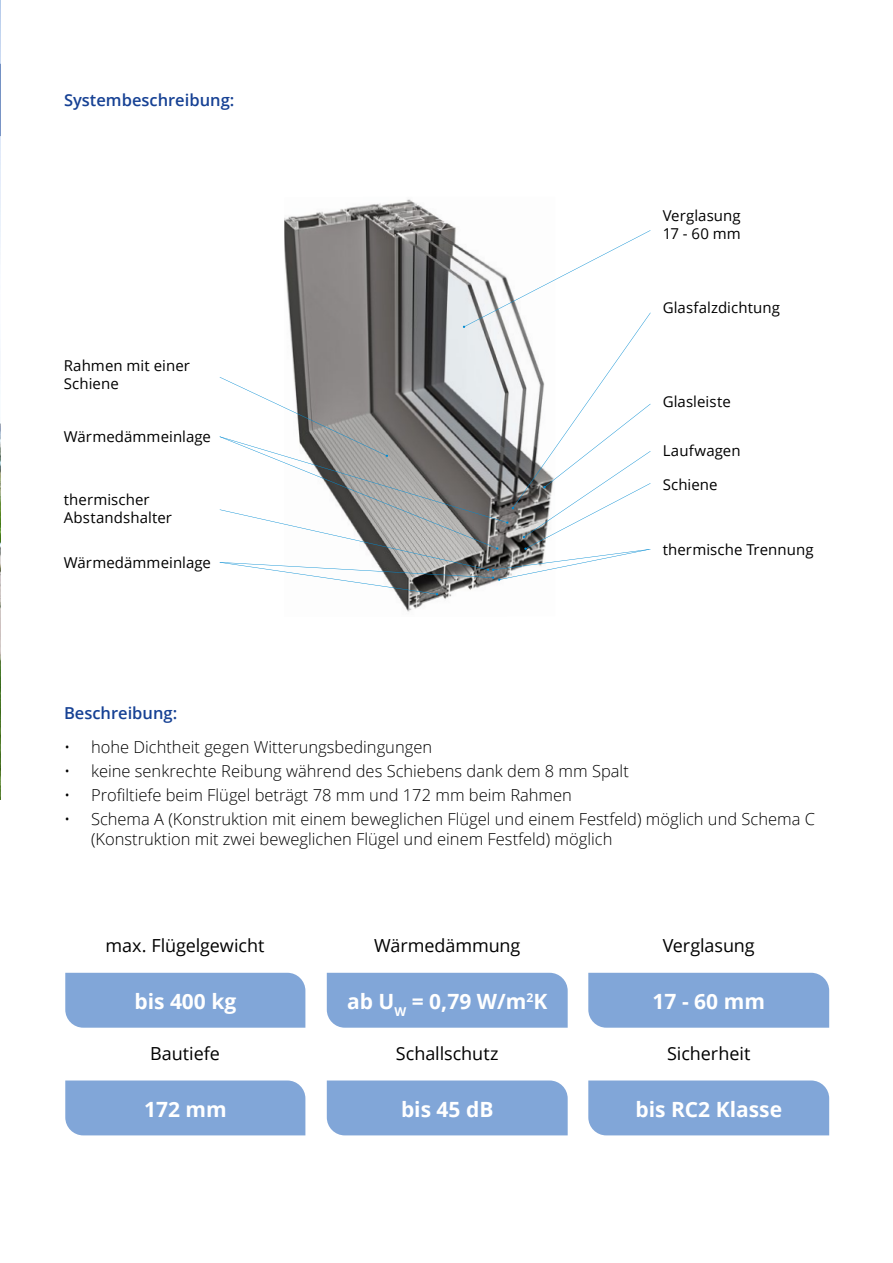
<style>
.page{position:relative;width:893px;height:1263px;background:#fff}
.page>*{position:absolute;margin:0;border:0;box-sizing:border-box;transform-origin:0 0}
.t1{font:700 21px "Open Sans";color:#fff}
.t2{font:18px "Open Sans";letter-spacing:-.005em;color:#000}
.t3{font:300 16.5px/19.8px "Open Sans";color:#000}
.t4{font:600 16.5px "Open Sans";color:#164194}
.t5{font:15px/18px "Open Sans";letter-spacing:.005em;color:#000}
</style>
<div class="page">
<img style="left:0;top:0;width:1px;height:799px">
<svg style="left:0;top:64px;width:1px;height:72px"></svg>
<img style="left:284px;top:199px;width:172px;height:413px">
<svg style="left:220px;top:230px;width:431px;height:365px"></svg>
<div style="left:588px;top:973px;width:241px;height:55px;background:#81a6d8"></div>
<div style="left:588px;top:1080px;width:241px;height:55px;background:#81a6d8"></div>
<div style="left:65px;top:973px;width:240px;height:55px;background:#81a6d8"></div>
<div style="left:65px;top:1080px;width:240px;height:55px;background:#81a6d8"></div>
<div style="left:327px;top:973px;width:241px;height:55px;background:#81a6d8"></div>
<div style="left:327px;top:1080px;width:241px;height:55px;background:#81a6d8"></div>
<p class="t4" style="left:64px;top:89px;width:172px">Systembeschreibung:</p>
<p class="t5" style="left:64px;top:357px;width:128px">Rahmen mit einer<br>Schiene</p>
<p class="t5" style="left:64px;top:427px;width:149px">Wärmedämmeinlage</p>
<p class="t5" style="left:64px;top:490px;width:110px">thermischer<br>Abstandshalter</p>
<p class="t5" style="left:64px;top:553px;width:149px">Wärmedämmeinlage</p>
<p class="t5" style="left:663px;top:206px;width:80px">Verglasung<br>17 - 60 mm</p>
<p class="t5" style="left:663px;top:299px;width:119px">Glasfalzdichtung</p>
<p class="t5" style="left:663px;top:392px;width:70px">Glasleiste</p>
<p class="t5" style="left:663px;top:441px;width:79px">Laufwagen</p>
<p class="t5" style="left:663px;top:475px;width:57px">Schiene</p>
<p class="t5" style="left:663px;top:540px;width:152px">thermische Trennung</p>
<p class="t4" style="left:64px;top:702px;width:115px">Beschreibung:</p>
<p class="t3" style="left:64px;top:737px;width:370px">• hohe Dichtheit gegen Witterungsbedingungen</p>
<p class="t3" style="left:64px;top:761px;width:566px">• keine senkrechte Reibung während des Schiebens dank dem 8 mm Spalt</p>
<p class="t3" style="left:64px;top:785px;width:509px">• Profiltiefe beim Flügel beträgt 78 mm und 172 mm beim Rahmen</p>
<p class="t3" style="left:91px;top:809px;width:725px;text-indent:-27px">• Schema A (Konstruktion mit einem beweglichen Flügel und einem Festfeld) möglich und Schema C (Konstruktion mit zwei beweglichen Flügel und einem Festfeld) möglich</p>
<p class="t2" style="left:106px;top:933px;width:160px">max. Flügelgewicht</p>
<p class="t1" style="left:134px;top:986px;width:103px">bis 400 kg</p>
<p class="t2" style="left:374px;top:933px;width:148px">Wärmedämmung</p>
<p class="t1" style="left:347px;top:986px;width:202px">ab U<sub>W</sub> = 0,79 W/m<sup>2</sup>K</p>
<p class="t2" style="left:663px;top:933px;width:93px">Verglasung</p>
<p class="t1" style="left:653px;top:986px;width:114px">17 - 60 mm</p>
<p class="t2" style="left:150px;top:1041px;width:71px">Bautiefe</p>
<p class="t2" style="left:667px;top:1041px;width:85px">Sicherheit</p>
<p class="t2" style="left:396px;top:1041px;width:104px">Schallschutz</p>
<p class="t1" style="left:144px;top:1094px;width:84px">172 mm</p>
<p class="t1" style="left:401px;top:1094px;width:94px">bis 45 dB</p>
<p class="t1" style="left:635px;top:1094px;width:148px">bis RC2 Klasse</p>
</div>
